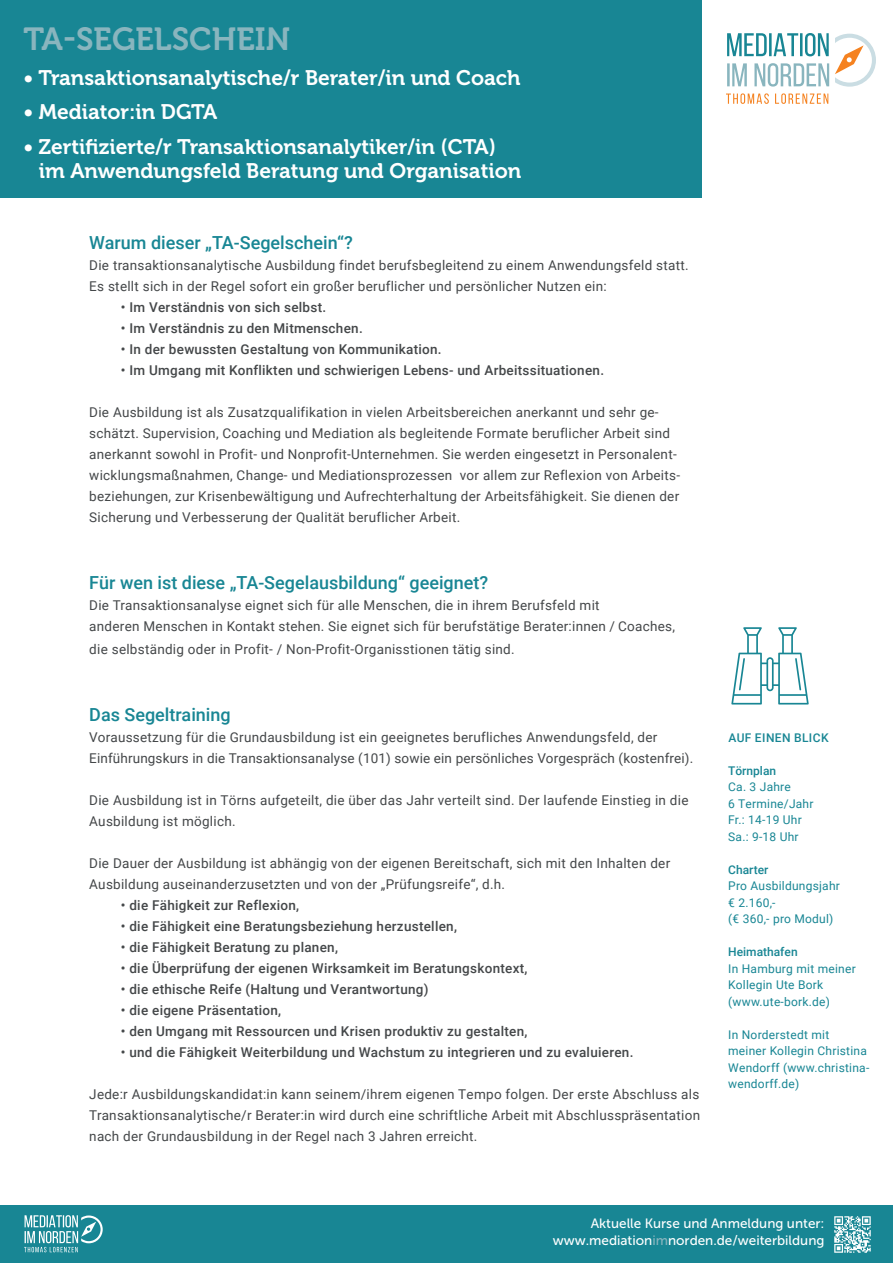
<style>
.page{position:relative;width:893px;height:1263px;background:#fff}
.page>*{position:absolute;margin:0;border:0;box-sizing:border-box;transform-origin:0 0}
.t1{font:31.8px "Museo 700";color:#89b5be}
.t2{font:21px/24px "Museo 700";color:#fff}
.t3{font:500 18px "Roboto";color:#188694}
.t4{font:13.5px/21px "Roboto";letter-spacing:.02em;color:#444749}
.t5{font:500 13.5px "Roboto";letter-spacing:.02em;color:#444749}
.t6{font:13.5px/16.5px "Museo Sans 500";color:#fff;text-align:right}
.t7{font:12px/16.5px "Roboto";letter-spacing:.02em;color:#188694}
.t8{font:500 12px "Roboto";color:#188694}
.t9{font:500 12px "Roboto";letter-spacing:.035em;color:#188694}
.s1{color:#89b5be}
</style>
<div class="page">
<div style="left:0;top:1205px;width:893px;height:58px;background:#188694"></div>
<svg style="left:24px;top:1215px;width:79px;height:37px"></svg>
<div style="left:0;top:0;width:702px;height:198px;background:#188694"></div>
<img style="left:834px;top:1216px;width:37px;height:37px">
<svg style="left:726px;top:93px;width:102px;height:11px"></svg>
<svg style="left:835px;top:34px;width:41px;height:53px"></svg>
<svg style="left:727px;top:63px;width:102px;height:24px"></svg>
<svg style="left:727px;top:33px;width:102px;height:23px"></svg>
<svg style="left:731px;top:627px;width:78px;height:77px"></svg>
<h1 class="t1" style="left:23px;top:22px;width:268px">TA-SEGELSCHEIN</h1>
<h2 class="t2" style="left:23px;top:66px;width:499px">• Transaktionsanalytische/r Berater/in und Coach</h2>
<h2 class="t2" style="left:23px;top:100px;width:195px">• Mediator:in DGTA</h2>
<h2 class="t2" style="left:39px;top:135px;width:484px;text-indent:-15px">• Zertifizierte/r Transaktionsanalytiker/in (CTA) im Anwendungsfeld Beratung und Organisation</h2>
<h3 class="t3" style="left:89px;top:229px;width:265px">Warum dieser „TA-Segelschein“?</h3>
<p class="t4" style="left:89px;top:254px;width:601px">Die transaktionsanalytische Ausbildung findet berufsbegleitend zu einem Anwendungsfeld statt.<br>Es stellt sich in der Regel sofort ein großer beruflicher und persönlicher Nutzen ein:</p>
<p class="t5" style="left:121px;top:297px;width:207px">• Im Verständnis von sich selbst.</p>
<p class="t5" style="left:121px;top:318px;width:244px">• Im Verständnis zu den Mitmenschen.</p>
<p class="t5" style="left:121px;top:339px;width:322px">• In der bewussten Gestaltung von Kommunikation.</p>
<p class="t5" style="left:121px;top:360px;width:485px">• Im Umgang mit Konflikten und schwierigen Lebens- und Arbeitssituationen.</p>
<p class="t4" style="left:89px;top:401px;width:592px">Die Ausbildung ist als Zusatzqualifikation in vielen Arbeitsbereichen anerkannt und sehr ge&shy;schätzt. Supervision, Coaching und Mediation als begleitende Formate beruflicher Arbeit sind anerkannt sowohl in Profit- und Nonprofit-Unternehmen. Sie werden eingesetzt in Personalent&shy;wicklungsmaßnahmen, Change- und Mediationsprozessen vor allem zur Reflexion von Arbeits&shy;beziehungen, zur Krisenbewältigung und Aufrechterhaltung der Arbeitsfähigkeit. Sie dienen der Sicherung und Verbesserung der Qualität beruflicher Arbeit.</p>
<h3 class="t3" style="left:89px;top:570px;width:400px">Für wen ist diese „TA-Segelausbildung“ geeignet?</h3>
<p class="t4" style="left:89px;top:594px;width:587px">Die Transaktionsanalyse eignet sich für alle Menschen, die in ihrem Berufsfeld mit<br>anderen Menschen in Kontakt stehen. Sie eignet sich für berufstätige Berater:innen / Coaches,</p>
<p class="t4" style="left:89px;top:638px;width:427px">die selbständig oder in Profit- / Non-Profit-Organisstionen tätig sind.</p>
<h3 class="t3" style="left:89px;top:702px;width:143px">Das Segeltraining</h3>
<p class="t4" style="left:89px;top:726px;width:605px">Voraussetzung für die Grundausbildung ist ein geeignetes berufliches Anwendungsfeld, der<br>Einführungskurs in die Transaktionsanalyse (101) sowie ein persönliches Vorgespräch (kostenfrei).</p>
<p class="t4" style="left:89px;top:789px;width:601px">Die Ausbildung ist in Törns aufgeteilt, die über das Jahr verteilt sind. Der laufende Einstieg in die<br>Ausbildung ist möglich.</p>
<p class="t4" style="left:89px;top:852px;width:582px">Die Dauer der Ausbildung ist abhängig von der eigenen Bereitschaft, sich mit den Inhalten der<br>Ausbildung auseinanderzusetzten und von der „Prüfungsreife“, d.h.</p>
<p class="t5" style="left:121px;top:896px;width:180px">• die Fähigkeit zur Reflexion,</p>
<p class="t5" style="left:121px;top:917px;width:338px">• die Fähigkeit eine Beratungsbeziehung herzustellen,</p>
<p class="t5" style="left:121px;top:938px;width:219px">• die Fähigkeit Beratung zu planen,</p>
<p class="t5" style="left:121px;top:959px;width:408px">• die Überprüfung der eigenen Wirksamkeit im Beratungskontext,</p>
<p class="t5" style="left:121px;top:980px;width:309px">• die ethische Reife (Haltung und Verantwortung)</p>
<p class="t5" style="left:121px;top:1001px;width:162px">• die eigene Präsentation,</p>
<p class="t5" style="left:121px;top:1022px;width:408px">• den Umgang mit Ressourcen und Krisen produktiv zu gestalten,</p>
<p class="t5" style="left:121px;top:1043px;width:514px">• und die Fähigkeit Weiterbildung und Wachstum zu integrieren und zu evaluieren.</p>
<p class="t4" style="left:89px;top:1083px;width:612px;text-align:justify">Jede:r Ausbildungskandidat:in kann seinem/ihrem eigenen Tempo folgen. Der erste Abschluss als Transaktionsanalytische/r Berater:in wird durch eine schriftliche Arbeit mit Abschlusspräsentation nach der Grundausbildung in der Regel nach 3 Jahren erreicht.</p>
<p class="t9" style="left:728px;top:729px;width:102px">AUF EINEN BLICK</p>
<p class="t8" style="left:728px;top:762px;width:49px">Törnplan</p>
<p class="t7" style="left:728px;top:778px;width:87px">Ca. 3 Jahre<br>6 Termine/Jahr<br>Fr.: 14-19 Uhr<br>Sa.: 9-18 Uhr</p>
<p class="t8" style="left:728px;top:861px;width:42px">Charter</p>
<p class="t7" style="left:728px;top:877px;width:113px">Pro Ausbildungsjahr € 2.160,-<br>(€ 360,- pro Modul)</p>
<p class="t8" style="left:728px;top:944px;width:71px">Heimathafen</p>
<p class="t7" style="left:728px;top:960px;width:129px">In Hamburg mit meiner<br>Kollegin Ute Bork (www.ute-bork.de)</p>
<p class="t7" style="left:728px;top:1026px;width:143px">In Norderstedt mit meiner Kollegin Christina<br>Wendorff (www.christina&shy;wendorff.de)</p>
<p class="t6" style="left:553px;top:1215px;width:273px">Aktuelle Kurse und Anmeldung unter: www.mediation<span class="s1">im</span>norden.de/weiterbildung</p>
</div>
